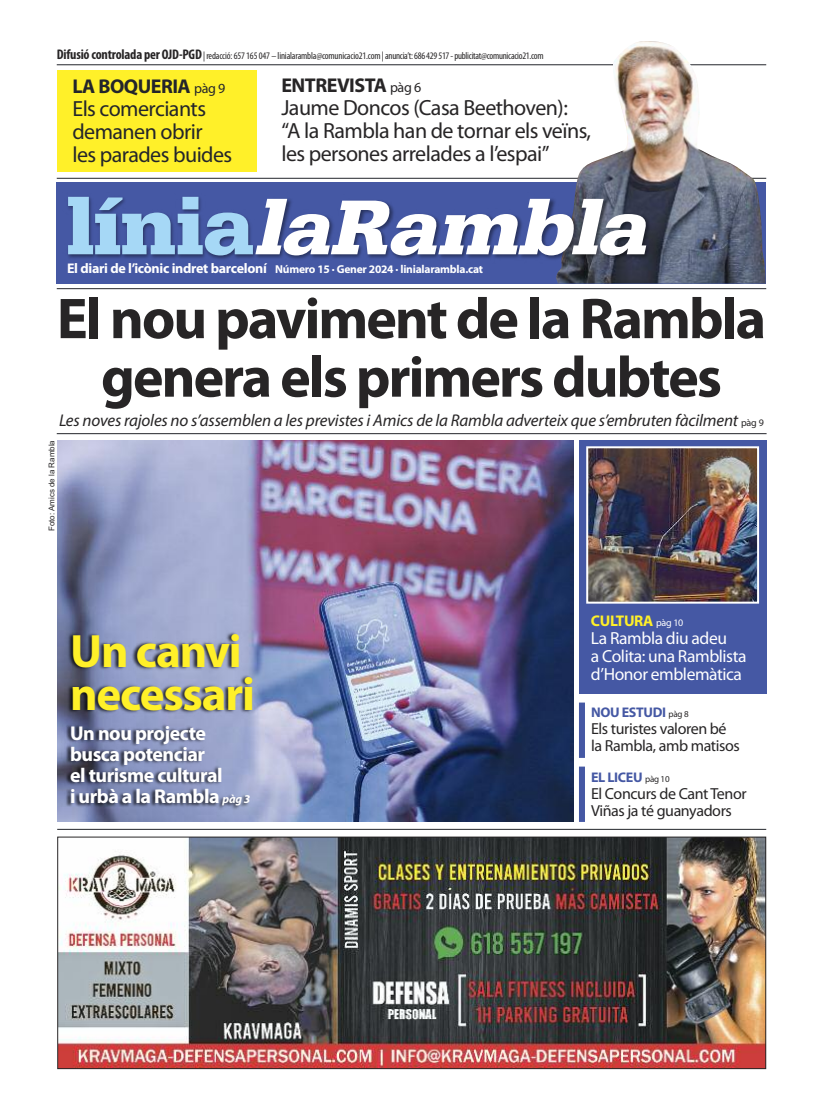
<style>
.page{position:relative;width:823px;height:1106px;background:#fff}
.page>*{position:absolute;margin:0;border:0;box-sizing:border-box;transform-origin:0 0}
.t1{font:italic 900 82px "Serifa";color:#fff}
.t2{font:700 58px/58.5px "Myriad Pro";letter-spacing:-.035em;color:#272526;text-align:center}
.t3{font:700 47px/43px "Myriad Pro";letter-spacing:-.025em;color:#fff029}
.t4{font:22px/23px "Myriad Pro";letter-spacing:-.025em;color:#272526}
.t5{font:22px/23px "Myriad Pro";letter-spacing:-.025em;color:#23252b}
.t6{font:700 20px/21px "Myriad Pro";letter-spacing:-.025em;color:#fff}
.t7{font:700 20px "Myriad Pro";letter-spacing:-.025em;color:#23252b}
.t8{font:700 20px "Myriad Pro";letter-spacing:-.025em;color:#272526}
.t9{font:17.5px/18px "Myriad Pro";letter-spacing:-.025em;color:#fff}
.t10{font:italic 17px "Myriad Pro";letter-spacing:-.01em;color:#272526}
.t11{font:16px/17px "Myriad Pro";letter-spacing:-.025em;color:#272526}
.t12{font:700 15.5px "Myriad Pro";letter-spacing:-.025em;color:#fff029}
.t13{font:700 14px "Myriad Pro";letter-spacing:-.025em;color:#4558a4}
.t14{font:700 11.5px "Myriad Pro";letter-spacing:-.02em;color:#fff}
.t15{font:condensed 10px "Myriad Pro";letter-spacing:-.02em;color:#272526}
.t16{font:8px "Arial";color:#272526}
.s1{font-weight:700;font-size:14px}
.s2{font-weight:400;font-size:14px}
.s3{font-style:normal;font-size:85px;color:#a6d8f6}
.s4{font-size:14px}
.s5{font-style:normal;font-size:10px}
.s6{font-style:italic;font-size:12px}
.s7{font-weight:400;font-size:10px;color:#fff}
.s8{font-weight:400;font-size:9px;color:#272526}
</style>
<div class="page">
<img style="left:59px;top:838px;width:704px;height:229px">
<div style="left:57px;top:836px;width:708px;height:233px;border:1px solid #272526"></div>
<hr style="left:57px;top:829px;width:708px;height:1px;background:#23252b">
<hr style="left:57px;top:64px;width:708px;height:1px;background:#23252b">
<img style="left:554px;top:41px;width:211px;height:127px">
<img style="left:56px;top:168px;width:711px;height:122px">
<div style="left:578px;top:440px;width:187px;height:253px;background:#4558a4"></div>
<img style="left:589px;top:449px;width:166px;height:151px">
<div style="left:586px;top:446px;width:172px;height:157px;border:2px solid #fff"></div>
<div style="left:578px;top:702px;width:6px;height:56px;background:#4558a4"></div>
<div style="left:578px;top:766px;width:6px;height:56px;background:#4558a4"></div>
<img style="left:57px;top:440px;width:516px;height:382px">
<hr style="left:57px;top:433px;width:709px;height:1px;background:#23252b">
<img style="left:60px;top:765px;width:215px;height:57px">
<img style="left:58px;top:620px;width:289px;height:145px">
<div style="left:57px;top:70px;width:199px;height:102px;background:#fff029"></div>
<p class="t15" style="left:57px;top:52px;width:488px"><span class="s1">Difusió controlada per OJD-PGD</span>| redacció:657165047 – linialarambla@comunicacio21.com|anuncia’t:686429517-publicitat@comunicacio21.com</p>
<h3 class="t7" style="left:72px;top:78px;width:154px">LA BOQUERIA <span class="s2">pàg 9</span></h3>
<h3 class="t5" style="left:72px;top:98px;width:161px">Els comerciants demanen obrir<br>les parades buides</h3>
<h3 class="t8" style="left:281px;top:78px;width:141px">ENTREVISTA <span class="s2">pàg 6</span></h3>
<h3 class="t4" style="left:281px;top:98px;width:311px">Jaume Doncos (Casa Beethoven): “A la Rambla han de tornar els veïns, les persones arrelades a l’espai”</h3>
<h1 class="t1" style="left:66px;top:199px;width:596px"><span class="s3">l í n i a</span> laRambla</h1>
<p class="t14" style="left:67px;top:264px;width:417px"><span class="s4">El diari de l’icònic indret barceloní</span> Número 15 · Gener 2024 · linialarambla.cat</p>
<h2 class="t2" style="left:57px;top:294px;width:710px">El nou paviment de la Rambla genera els primers dubtes</h2>
<h3 class="t10" style="left:59px;top:414px;width:706px">Les noves rajoles no s’assemblen a les previstes i Amics de la Rambla adverteix que s’embruten fàcilment <span class="s5">pàg 9</span></h3>
<p class="t16" style="left:47px;top:531px;width:93px;rotate:-90deg">Foto: Amics de la Rambla</p>
<h3 class="t3" style="left:70px;top:633px;width:186px">Un canvi necessari</h3>
<h3 class="t6" style="left:70px;top:724px;width:181px">Un nou projecte busca potenciar<br>el turisme cultural<br>i urbà a la Rambla <span class="s6">pàg 3</span></h3>
<h3 class="t12" style="left:590px;top:615px;width:94px">CULTURA <span class="s7">pàg 10</span></h3>
<h3 class="t9" style="left:590px;top:630px;width:157px">La Rambla diu adeu<br>a Colita: una Ramblista d’Honor emblemàtica</h3>
<h3 class="t13" style="left:590px;top:707px;width:99px">NOU ESTUDI <span class="s8">pàg 8</span></h3>
<h3 class="t11" style="left:590px;top:721px;width:150px">Els turistes valoren bé la Rambla, amb matisos</h3>
<h3 class="t13" style="left:590px;top:771px;width:80px">EL LICEU <span class="s8">pàg 10</span></h3>
<h3 class="t11" style="left:590px;top:786px;width:157px">El Concurs de CantTenor<br>Viñas ja té guanyadors</h3>
</div>
